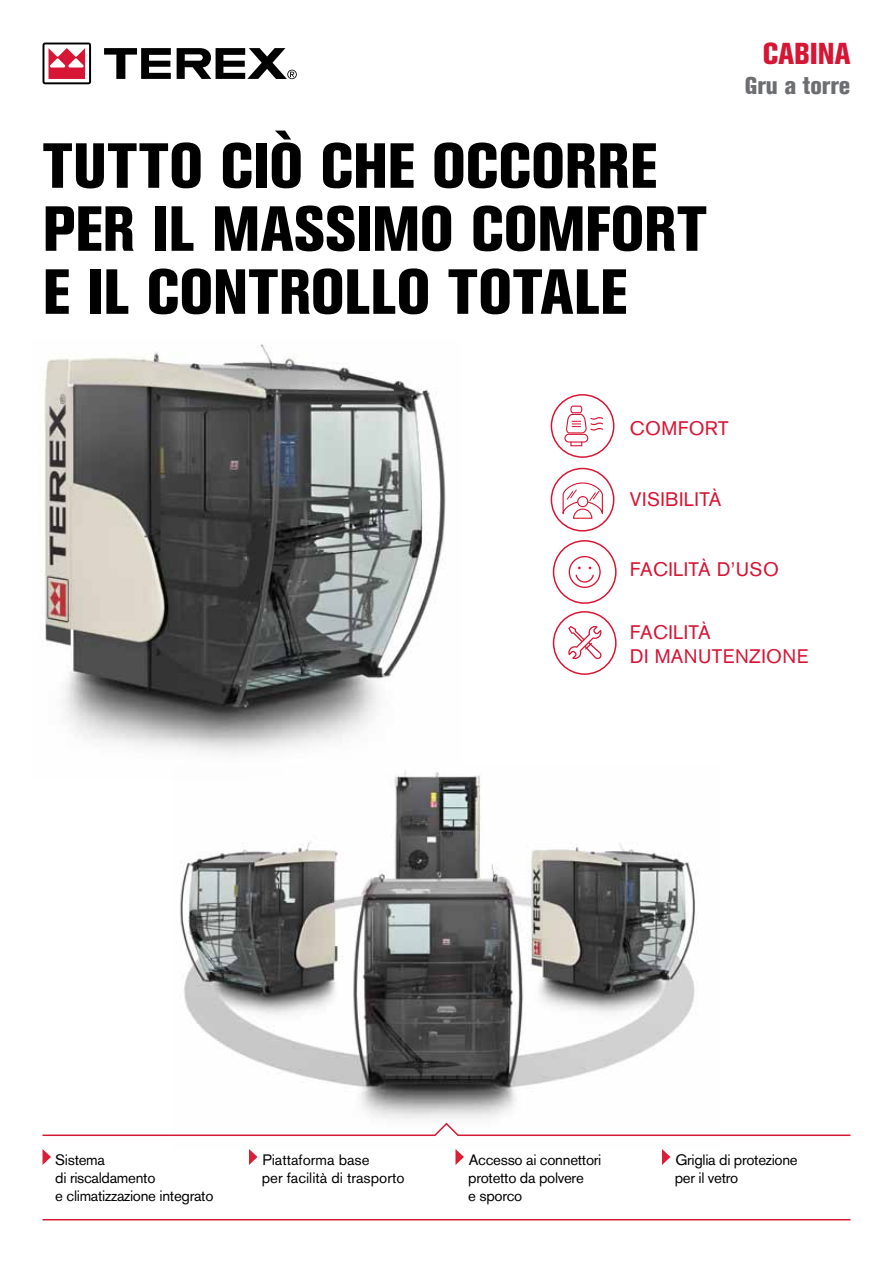
<style>
.page{position:relative;width:893px;height:1263px;background:#fff}
.page>*{position:absolute;margin:0;border:0;box-sizing:border-box;transform-origin:0 0}
.t1{font:63px/63px "Akzidenz Grotesk BQ X Bd Cnd Alt";letter-spacing:-.005em;color:#000}
.t2{font:30px "Akzidenz Grotesk BQ X Bd Cnd Alt";color:#d71635}
.t3{font:24px "Akzidenz Grotesk BQ X Bd Cnd Alt";color:#6d6e71}
.t4{font:19.5px/23.4px "Akzidenz Grotesk BQ";letter-spacing:.02em;color:#d71635}
.t5{font:15px/18px "Akzidenz Grotesk BQ";letter-spacing:-.02em;color:#000}
.t6{font:15px/18px "Akzidenz Grotesk BQ";color:#000}
</style>
<div class="page">
<img style="left:180px;top:775px;width:515px;height:344px">
<img style="left:41px;top:344px;width:421px;height:436px">
<svg style="left:43px;top:43px;width:48px;height:41px"></svg>
<svg style="left:104px;top:48px;width:67px;height:31px"></svg>
<svg style="left:177px;top:48px;width:120px;height:31px"></svg>
<svg style="left:43px;top:1149px;width:8px;height:16px"></svg>
<svg style="left:568px;top:626px;width:34px;height:33px"></svg>
<svg style="left:249px;top:1149px;width:8px;height:16px"></svg>
<svg style="left:455px;top:1149px;width:9px;height:16px"></svg>
<svg style="left:662px;top:1149px;width:8px;height:16px"></svg>
<svg style="left:569px;top:556px;width:32px;height:32px"></svg>
<div style="left:553px;top:611px;width:64px;height:64px;border:2px solid #d71635;border-radius:50%"></div>
<div style="left:553px;top:540px;width:64px;height:64px;border:2px solid #d71635;border-radius:50%"></div>
<div style="left:551px;top:468px;width:63px;height:63px;border:2px solid #d71635;border-radius:50%"></div>
<div style="left:551px;top:394px;width:63px;height:64px;border:2px solid #d71635;border-radius:50%"></div>
<svg style="left:562px;top:482px;width:41px;height:37px"></svg>
<div style="left:564px;top:434px;width:24px;height:9px;border:1px solid #d71635;border-radius:4px"></div>
<svg style="left:566px;top:405px;width:37px;height:29px"></svg>
<div style="left:570px;top:441px;width:12px;height:5px;border:1px solid #d71635"></div>
<div style="left:578px;top:497px;width:10px;height:10px;background:#fff;border-radius:50%"></div>
<div style="left:577px;top:496px;width:11px;height:11px;border:1px solid #d71635;border-radius:50%"></div>
<hr style="left:43px;top:1219px;width:807px;height:1px;background:#d71635">
<svg style="left:42px;top:1122px;width:809px;height:14px"></svg>
<h1 class="t1" style="left:43px;top:135px;width:666px">TUTTO CIÒ CHE OCCORRE<br>PER IL MASSIMO COMFORT<br>E IL CONTROLLO TOTALE</h1>
<h2 class="t2" style="left:763px;top:36px;width:89px">CABINA</h2>
<h3 class="t3" style="left:745px;top:72px;width:107px">Gru a torre</h3>
<h3 class="t4" style="left:630px;top:417px;width:100px">COMFORT</h3>
<h3 class="t4" style="left:630px;top:487px;width:93px">VISIBILITÀ</h3>
<h3 class="t4" style="left:630px;top:557px;width:150px">FACILITÀ D’USO</h3>
<h3 class="t4" style="left:630px;top:620px;width:180px">FACILITÀ<br>DI MANUTENZIONE</h3>
<p class="t5" style="left:55px;top:1151px;width:160px">Sistema<br>di riscaldamento<br>e climatizzazione integrato</p>
<p class="t6" style="left:262px;top:1151px;width:144px">Piattaforma base<br>per facilità di trasporto</p>
<p class="t5" style="left:468px;top:1151px;width:135px">Accesso ai connettori protetto da polvere<br>e sporco</p>
<p class="t5" style="left:675px;top:1151px;width:125px">Griglia di protezione per il vetro</p>
</div>
